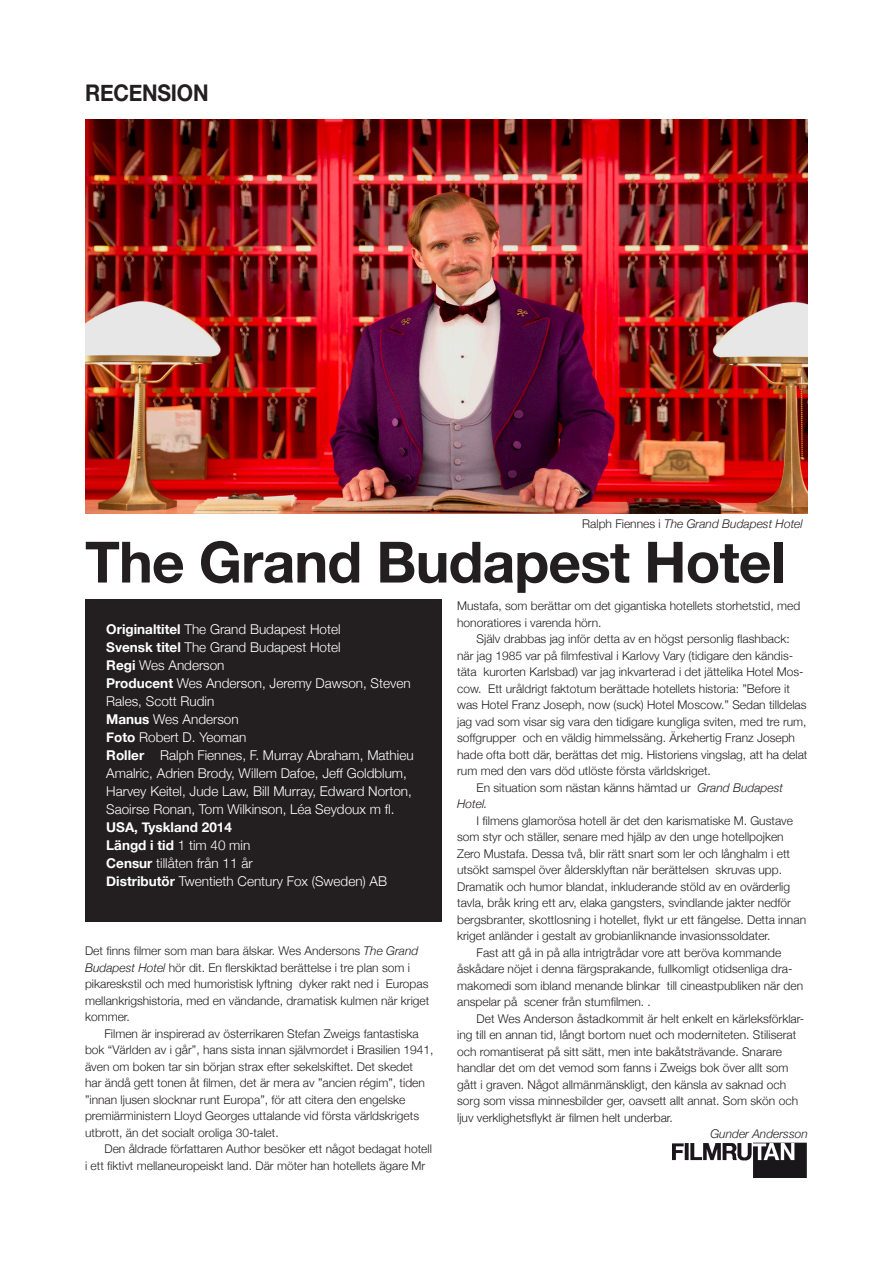
<style>
.page{position:relative;width:893px;height:1263px;background:#fff}
.page>*{position:absolute;margin:0;border:0;box-sizing:border-box;transform-origin:0 0}
.t1{font:700 57px "Helvetica Neue";letter-spacing:-.015em;color:#231f20}
.t2{font:700 22.95px "Helvetica Neue";letter-spacing:-.01em;color:#231f20;scale:.92 1}
.t3{font:300 13.5px/18px "Helvetica Neue";color:#fff}
.t4{font:700 13.5px "Helvetica Neue";color:#fff}
.t5{font:300 12px/16.5px "Helvetica Neue";color:#231f20}
.t6{font:italic 300 12px "Helvetica Neue";color:#231f20}
.s1{font-style:normal}
.s2{font-weight:700}
.s3{font-weight:300}
.s4{font-style:italic}
</style>
<div class="page">
<img style="left:673px;top:1142px;width:134px;height:36px">
<div style="left:85px;top:600px;width:356px;height:322px;background:#231f20"></div>
<img style="left:85px;top:120px;width:723px;height:393px">
<p class="t2" style="left:85px;top:79px;width:136px">recension</p>
<p class="t6" style="left:582px;top:517px;width:222px"><span class="s1">Ralph Fiennes i</span> The Grand Budapest Hotel</p>
<p class="t1" style="left:85px;top:527px;width:702px">The Grand Budapest Hotel</p>
<p class="t3" style="left:106px;top:620px;width:236px"><span class="s2">Originaltitel</span> The Grand Budapest Hotel</p>
<p class="t3" style="left:106px;top:638px;width:236px"><span class="s2">Svensk titel</span> The Grand Budapest Hotel</p>
<p class="t3" style="left:106px;top:656px;width:120px"><span class="s2">Regi</span> Wes Anderson</p>
<p class="t3" style="left:106px;top:674px;width:306px"><span class="s2">Producent</span> Wes Anderson, Jeremy Dawson, Steven<br>Rales, Scott Rudin</p>
<p class="t3" style="left:106px;top:710px;width:134px"><span class="s2">Manus</span> Wes Anderson</p>
<p class="t3" style="left:106px;top:728px;width:142px"><span class="s2">Foto</span> Robert D. Yeoman</p>
<p class="t3" style="left:106px;top:746px;width:309px"><span class="s2">Roller</span> Ralph Fiennes, F. Murray Abraham, Mathieu Amalric, Adrien Brody, Willem Dafoe, Jeff Goldblum, Harvey Keitel, Jude Law, Bill Murray, Edward Norton, Saoirse Ronan, Tom Wilkinson, Léa Seydoux m fl.</p>
<p class="t4" style="left:106px;top:819px;width:127px">USA, Tyskland 2014</p>
<p class="t4" style="left:106px;top:837px;width:145px">Längd i tid <span class="s3">1 tim 40 min</span></p>
<p class="t3" style="left:106px;top:854px;width:148px"><span class="s2">Censur</span> tillåten från 11 år</p>
<p class="t3" style="left:106px;top:872px;width:282px"><span class="s2">Distributör</span> Twentieth Century Fox (Sweden) AB</p>
<p class="t5" style="left:457px;top:598px;width:345px">Mustafa, som berättar om det gigantiska hotellets storhetstid, med honoratiores i varenda hörn.</p>
<p class="t5" style="left:457px;top:631px;width:352px;text-indent:19px">Själv drabbas jag inför detta av en högst personlig flashback: när jag 1985 var på filmfestival i Karlovy Vary (tidigare den kändis&shy;täta kurorten Karlsbad) var jag inkvarterad i det jättelika Hotel Mos&shy;cow. Ett uråldrigt faktotum berättade hotellets historia: ”Before it was Hotel Franz Joseph, now (suck) Hotel Moscow.” Sedan tilldelas jag vad som visar sig vara den tidigare kungliga sviten, med tre rum, soffgrupper och en väldig himmelssäng. Ärkehertig Franz Joseph hade ofta bott där, berättas det mig. Historiens vingslag, att ha delat rum med den vars död utlöste första världskriget.</p>
<p class="t5" style="left:457px;top:779px;width:327px;text-indent:19px">En situation som nästan känns hämtad ur <span class="s4">Grand Budapest<br>Hotel.</span></p>
<p class="t5" style="left:457px;top:812px;width:350px;text-indent:19px">I filmens glamorösa hotell är det den karismatiske M. Gustave som styr och ställer, senare med hjälp av den unge hotellpojken Zero Mustafa. Dessa två, blir rätt snart som ler och långhalm i ett utsökt samspel över åldersklyftan när berättelsen skruvas upp.<br>Dramatik och humor blandat, inkluderande stöld av en ovärderlig tavla, bråk kring ett arv, elaka gangsters, svindlande jakter nedför bergsbranter, skottlosning i hotellet, flykt ur ett fängelse. Detta innan kriget anländer i gestalt av grobianliknande invasionssoldater.</p>
<p class="t5" style="left:457px;top:944px;width:348px;text-indent:19px">Fast att gå in på alla intrigtrådar vore att beröva kommande åskådare nöjet i denna färgsprakande, fullkomligt otidsenliga dra&shy;makomedi som ibland menande blinkar till cineastpubliken när den anspelar på scener från stumfilmen. .</p>
<p class="t5" style="left:457px;top:1010px;width:349px;text-indent:19px">Det Wes Anderson åstadkommit är helt enkelt en kärleksförklar&shy;ing till en annan tid, långt bortom nuet och moderniteten. Stiliserat och romantiserat på sitt sätt, men inte bakåtsträvande. Snarare handlar det om det vemod som fanns i Zweigs bok över allt som gått i graven. Något allmänmänskligt, den känsla av saknad och sorg som vissa minnesbilder ger, oavsett allt annat. Som skön och ljuv verklighetsflykt är filmen helt underbar.</p>
<p class="t6" style="left:710px;top:1127px;width:99px">Gunder Andersson</p>
<p class="t5" style="left:85px;top:942px;width:346px">Det finns filmer som man bara älskar. Wes Andersons <span class="s4">The Grand Budapest Hotel</span> hör dit. En flerskiktad berättelse i tre plan som i pikareskstil och med humoristisk lyftning dyker rakt ned i Europas mellankrigshistoria, med en vändande, dramatisk kulmen när kriget kommer.</p>
<p class="t5" style="left:85px;top:1025px;width:350px;text-indent:19px">Filmen är inspirerad av österrikaren Stefan Zweigs fantastiska bok “Världen av i går”, hans sista innan självmordet i Brasilien 1941, även om boken tar sin början strax efter sekelskiftet. Det skedet<br>har ändå gett tonen åt filmen, det är mera av ”ancien régim”, tiden ”innan ljusen slocknar runt Europa”, för att citera den engelske premiärministern Lloyd Georges uttalande vid första världskrigets utbrott, än det socialt oroliga 30-talet.</p>
<p class="t5" style="left:85px;top:1140px;width:348px;text-indent:19px">Den åldrade författaren Author besöker ett något bedagat hotell i ett fiktivt mellaneuropeiskt land. Där möter han hotellets ägare Mr</p>
</div>
